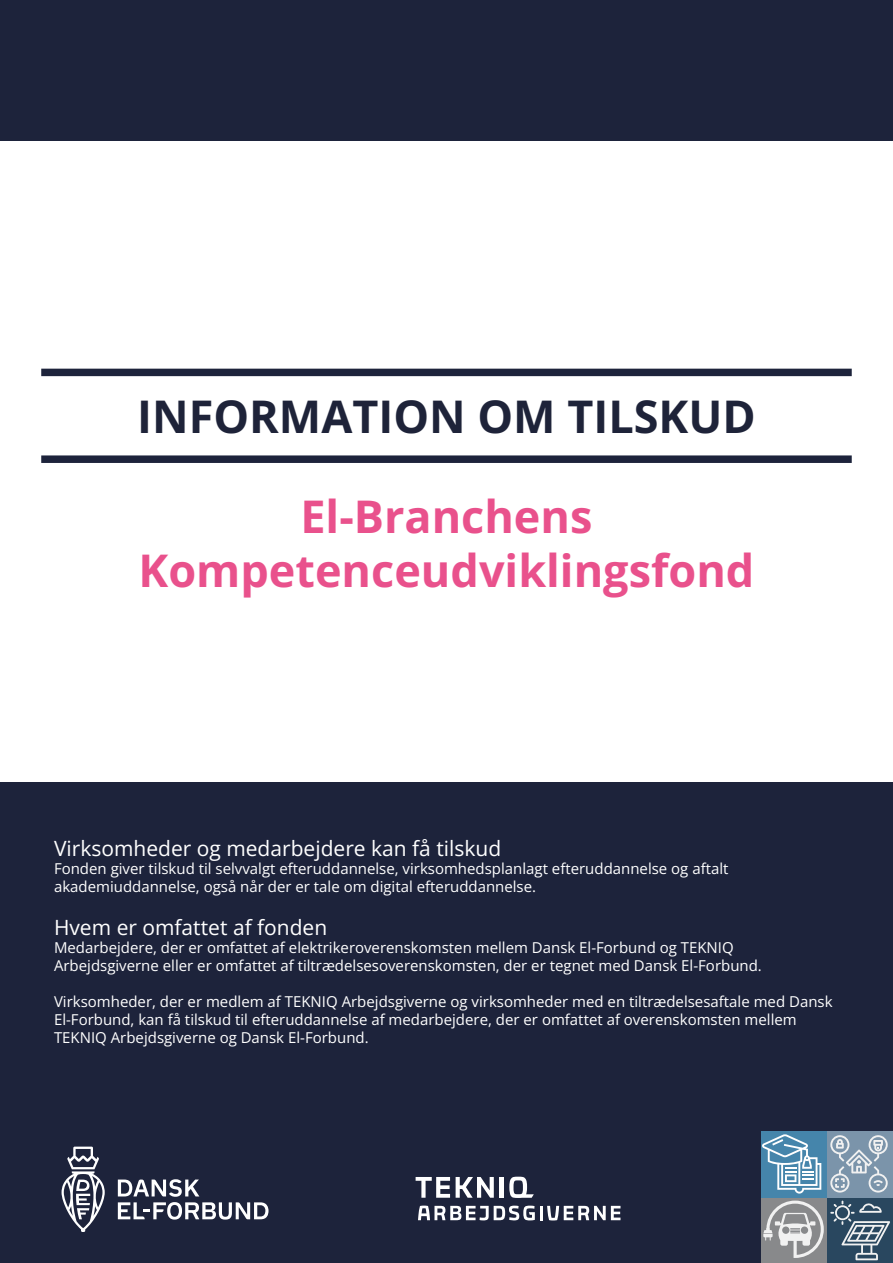
<style>
.page{position:relative;width:893px;height:1263px;background:#fff}
.page>*{position:absolute;margin:0;border:0;box-sizing:border-box;transform-origin:0 0}
.t1{font:45px/54px "Open Sans";color:#e9518c;text-align:center}
.t2{font:45px "Open Sans";color:#1e2339}
.t3{font:21px "Open Sans";color:#fff}
.t4{font:15px/18px "Open Sans";color:#fff}
</style>
<div class="page">
<div style="left:0;top:782px;width:893px;height:481px;background:#1d233b"></div>
<div style="left:41px;top:455px;width:811px;height:8px;background:#1d233b"></div>
<div style="left:41px;top:369px;width:811px;height:7px;background:#1d233b"></div>
<div style="left:0;top:0;width:893px;height:140px;background:#1d233b"></div>
<svg style="left:509px;top:1177px;width:25px;height:21px"></svg>
<svg style="left:416px;top:1177px;width:34px;height:21px"></svg>
<svg style="left:456px;top:1177px;width:38px;height:21px"></svg>
<hr style="left:500px;top:1177px;width:4px;height:21px;background:#fff">
<svg style="left:418px;top:1205px;width:202px;height:15px"></svg>
<div style="left:827px;top:1197px;width:66px;height:66px;background:#29475f"></div>
<div style="left:761px;top:1197px;width:66px;height:66px;background:#88898b"></div>
<div style="left:827px;top:1131px;width:66px;height:66px;background:#7b94aa"></div>
<div style="left:761px;top:1131px;width:66px;height:66px;background:#4585ab"></div>
<svg style="left:762px;top:1134px;width:59px;height:59px"></svg>
<svg style="left:763px;top:1200px;width:61px;height:58px"></svg>
<svg style="left:830px;top:1135px;width:58px;height:57px"></svg>
<svg style="left:830px;top:1200px;width:60px;height:60px"></svg>
<svg style="left:118px;top:1179px;width:151px;height:40px"></svg>
<svg style="left:62px;top:1146px;width:43px;height:86px"></svg>
<h1 class="t2" style="left:137px;top:386px;width:620px">INFORMATION OM TILSKUD</h1>
<h1 class="t1" style="left:138px;top:488px;width:617px">El-Branchens<br>Kompetenceudviklingsfond</h1>
<h2 class="t3" style="left:54px;top:834px;width:449px">Virksomheder og medarbejdere kan få tilskud</h2>
<p class="t4" style="left:54px;top:859px;width:676px">Fonden giver tilskud til selvvalgt efteruddannelse, virksomhedsplanlagt efteruddannelse og aftalt akademiuddannelse, også når der er tale om digital efteruddannelse.</p>
<h2 class="t3" style="left:54px;top:913px;width:275px">Hvem er omfattet af fonden</h2>
<p class="t4" style="left:54px;top:938px;width:709px">Medarbejdere, der er omfattet af elektrikeroverenskomsten mellem Dansk El-Forbund og TEKNIQ<br>Arbejdsgiverne eller er omfattet af tiltrædelsesoverenskomsten, der er tegnet med Dansk El-Forbund.</p>
<p class="t4" style="left:54px;top:992px;width:780px">Virksomheder, der er medlem af TEKNIQ Arbejdsgiverne og virksomheder med en tiltrædelsesaftale med Dansk<br>El-Forbund, kan få tilskud til efteruddannelse af medarbejdere, der er omfattet af overenskomsten mellem<br>TEKNIQ Arbejdsgiverne og Dansk El-Forbund.</p>
</div>
